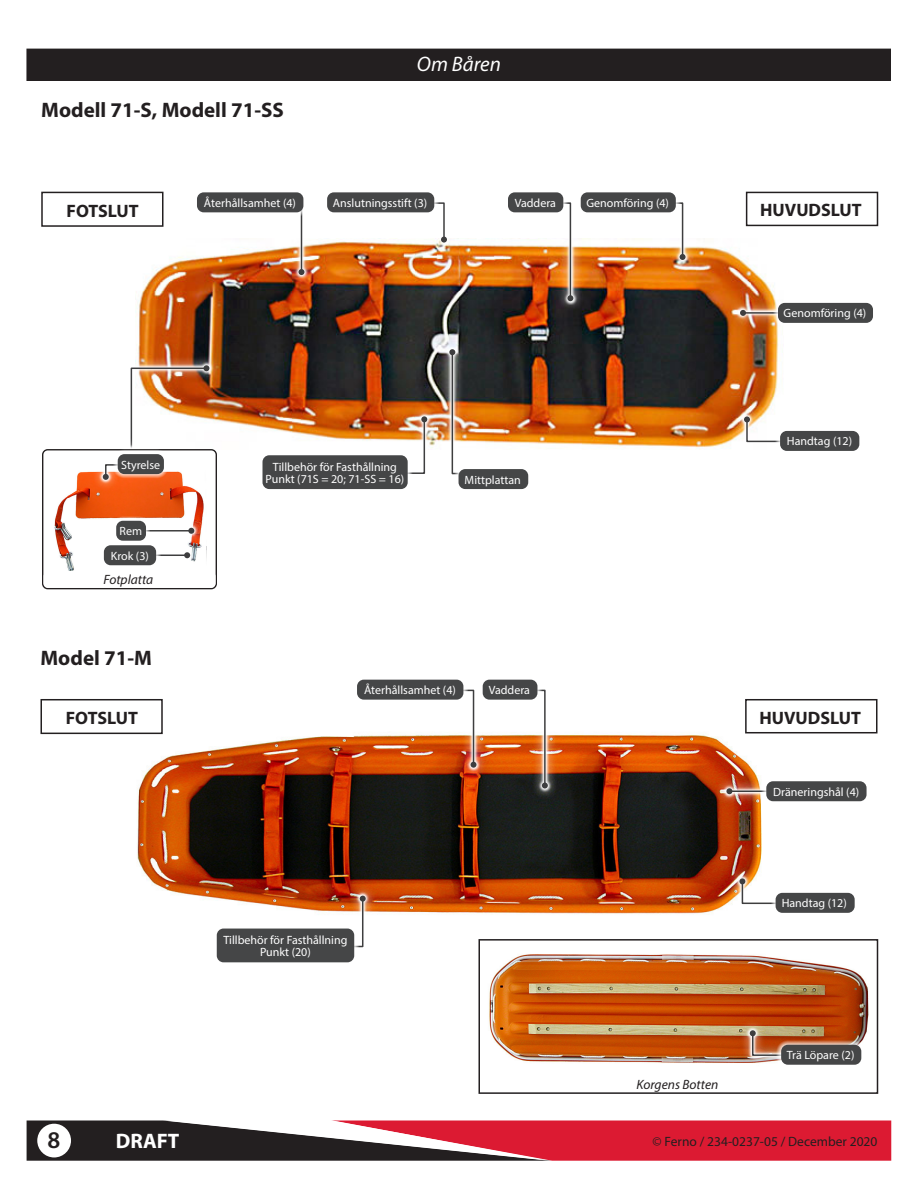
<style>
.page{position:relative;width:918px;height:1188px;background:#fff}
.page>*{position:absolute;margin:0;border:0;box-sizing:border-box;transform-origin:0 0}
.t1{font:600 24px "Myriad Pro";color:#231f20}
.Subhead_2__not_for_T{font:700 21px "Myriad Pro";color:#231f20}
.Page_Header{font:italic 21px "Myriad Pro";color:#fff}
.t2{font:700 21px "Myriad Pro";color:#fff}
.t3{font:700 18px "Myriad Pro";color:#231f20}
.t4{font:13.5px "Myriad Pro";color:#231f20}
.Body{font:italic 13.5px "Myriad Pro";color:#231f20}
.Callouts_New_White_T{font:12px "Myriad Pro";color:#fff}
</style>
<div class="page">
<div style="left:27px;top:49px;width:863px;height:31px;background:#231f20"></div>
<div style="left:26px;top:49px;width:865px;height:32px;border:2px solid #231f20"></div>
<svg style="left:27px;top:1120px;width:864px;height:41px"></svg>
<div style="left:37px;top:1124px;width:34px;height:33px;background:#fff;border-radius:50%"></div>
<img style="left:127px;top:733px;width:648px;height:181px">
<div style="left:439px;top:677px;width:49px;height:102px;background:#fff;opacity:.75"></div>
<svg style="left:446px;top:686px;width:35px;height:86px"></svg>
<svg style="left:449px;top:689px;width:28px;height:79px"></svg>
<div style="left:352px;top:675px;width:116px;height:29px;background:#fff"></div>
<div style="left:357px;top:680px;width:106px;height:20px;background:#454647;border-radius:7px"></div>
<div style="left:510px;top:678px;width:50px;height:122px;background:#fff;opacity:.75"></div>
<svg style="left:517px;top:686px;width:35px;height:107px"></svg>
<svg style="left:521px;top:689px;width:27px;height:100px"></svg>
<div style="left:478px;top:675px;width:64px;height:29px;background:#fff"></div>
<div style="left:483px;top:680px;width:54px;height:20px;background:#454647;border-radius:7px"></div>
<div style="left:715px;top:777px;width:101px;height:29px;background:#fff;opacity:.75"></div>
<svg style="left:723px;top:784px;width:39px;height:14px"></svg>
<hr style="left:729px;top:791px;width:75px;height:1px;background:#3e3e3f">
<svg style="left:726px;top:788px;width:6px;height:6px"></svg>
<div style="left:762px;top:777px;width:109px;height:29px;background:#fff"></div>
<div style="left:766px;top:781px;width:101px;height:20px;background:#454647;border-radius:7px"></div>
<div style="left:728px;top:867px;width:67px;height:49px;background:#fff;opacity:.75"></div>
<svg style="left:736px;top:875px;width:52px;height:33px"></svg>
<svg style="left:739px;top:878px;width:46px;height:27px"></svg>
<div style="left:771px;top:888px;width:88px;height:29px;background:#fff"></div>
<div style="left:776px;top:893px;width:79px;height:20px;background:#454647;border-radius:7px"></div>
<div style="left:325px;top:884px;width:52px;height:76px;background:#fff;opacity:.75"></div>
<svg style="left:332px;top:892px;width:38px;height:59px"></svg>
<svg style="left:335px;top:896px;width:31px;height:52px"></svg>
<div style="left:212px;top:924px;width:147px;height:43px;background:#fff;opacity:.75"></div>
<div style="left:217px;top:929px;width:137px;height:33px;background:#454647;border-radius:7px"></div>
<img style="left:489px;top:954px;width:380px;height:109px">
<div style="left:478px;top:939px;width:400px;height:155px;border:2px solid #231f20"></div>
<div style="left:738px;top:1019px;width:63px;height:49px;background:#fff;opacity:.75"></div>
<svg style="left:746px;top:1026px;width:48px;height:34px"></svg>
<svg style="left:750px;top:1030px;width:41px;height:27px"></svg>
<div style="left:776px;top:1040px;width:90px;height:29px;background:#fff;opacity:.75"></div>
<div style="left:781px;top:1045px;width:80px;height:20px;background:#454647;border-radius:7px"></div>
<img style="left:135px;top:239px;width:644px;height:209px">
<div style="left:648px;top:190px;width:49px;height:82px;background:#fff;opacity:.75"></div>
<svg style="left:655px;top:198px;width:35px;height:66px"></svg>
<svg style="left:658px;top:202px;width:28px;height:58px"></svg>
<div style="left:576px;top:188px;width:104px;height:29px;background:#fff"></div>
<div style="left:581px;top:192px;width:95px;height:20px;background:#454647;border-radius:7px"></div>
<div style="left:267px;top:190px;width:49px;height:97px;background:#fff;opacity:.75"></div>
<svg style="left:274px;top:198px;width:35px;height:81px"></svg>
<svg style="left:277px;top:217px;width:28px;height:58px"></svg>
<div style="left:192px;top:188px;width:116px;height:29px;background:#fff"></div>
<div style="left:197px;top:192px;width:106px;height:20px;background:#454647;border-radius:7px"></div>
<div style="left:528px;top:190px;width:57px;height:123px;background:#fff;opacity:.75"></div>
<svg style="left:535px;top:198px;width:43px;height:107px"></svg>
<img style="left:539px;top:202px;width:34px;height:99px">
<div style="left:503px;top:188px;width:65px;height:29px;background:#fff"></div>
<div style="left:508px;top:192px;width:55px;height:20px;background:#454647;border-radius:7px"></div>
<div style="left:728px;top:298px;width:101px;height:29px;background:#fff;opacity:.75"></div>
<svg style="left:736px;top:306px;width:37px;height:14px"></svg>
<hr style="left:743px;top:312px;width:75px;height:2px;background:#3e3e3f">
<svg style="left:740px;top:310px;width:6px;height:6px"></svg>
<div style="left:773px;top:298px;width:105px;height:29px;background:#fff;opacity:.75"></div>
<div style="left:778px;top:303px;width:95px;height:20px;background:#454647;border-radius:7px"></div>
<div style="left:732px;top:405px;width:68px;height:49px;background:#fff;opacity:.75"></div>
<svg style="left:740px;top:413px;width:53px;height:33px"></svg>
<svg style="left:744px;top:416px;width:45px;height:27px"></svg>
<div style="left:775px;top:426px;width:89px;height:29px;background:#fff"></div>
<div style="left:780px;top:431px;width:79px;height:20px;background:#454647;border-radius:7px"></div>
<div style="left:390px;top:405px;width:49px;height:81px;background:#fff;opacity:.75"></div>
<svg style="left:397px;top:412px;width:34px;height:66px"></svg>
<svg style="left:400px;top:416px;width:27px;height:59px"></svg>
<div style="left:258px;top:451px;width:154px;height:43px;background:#fff"></div>
<div style="left:263px;top:455px;width:145px;height:34px;background:#454647;border-radius:7px"></div>
<div style="left:119px;top:354px;width:102px;height:120px;background:#fff;opacity:.75"></div>
<svg style="left:127px;top:361px;width:87px;height:76px"></svg>
<div style="left:410px;top:190px;width:49px;height:64px;background:#fff;opacity:.75"></div>
<svg style="left:417px;top:198px;width:34px;height:49px"></svg>
<svg style="left:420px;top:202px;width:27px;height:41px"></svg>
<div style="left:322px;top:188px;width:117px;height:29px;background:#fff"></div>
<div style="left:327px;top:192px;width:107px;height:20px;background:#454647;border-radius:7px"></div>
<div style="left:438px;top:338px;width:49px;height:149px;background:#fff;opacity:.75"></div>
<svg style="left:445px;top:345px;width:35px;height:133px"></svg>
<img style="left:449px;top:349px;width:28px;height:126px">
<div style="left:454px;top:464px;width:79px;height:30px;background:#fff"></div>
<div style="left:459px;top:469px;width:69px;height:20px;background:#454647;border-radius:7px"></div>
<div style="left:746px;top:192px;width:132px;height:34px;border:2px solid #231f20"></div>
<div style="left:41px;top:192px;width:123px;height:35px;border:2px solid #231f20"></div>
<div style="left:30px;top:437px;width:199px;height:165px;background:#fff"></div>
<svg style="left:42px;top:449px;width:175px;height:141px"></svg>
<div style="left:42px;top:449px;width:175px;height:140px;border:1px solid #231f20;border-radius:5px"></div>
<div style="left:44px;top:571px;width:172px;height:17px;background:#fff;border-radius:5px"></div>
<div style="left:91px;top:452px;width:49px;height:40px;background:#fff;opacity:.75"></div>
<svg style="left:99px;top:460px;width:34px;height:24px"></svg>
<svg style="left:103px;top:365px;width:106px;height:115px"></svg>
<div style="left:113px;top:449px;width:56px;height:30px;background:#fff;opacity:.75"></div>
<div style="left:118px;top:454px;width:46px;height:20px;background:#454647;border-radius:7px"></div>
<div style="left:121px;top:516px;width:85px;height:29px;background:#fff;opacity:.75"></div>
<div style="left:129px;top:524px;width:69px;height:14px;background:#fff"></div>
<hr style="left:133px;top:530px;width:58px;height:2px;background:#3e3e3f">
<svg style="left:188px;top:528px;width:6px;height:6px"></svg>
<div style="left:112px;top:516px;width:38px;height:29px;background:#fff;opacity:.75"></div>
<div style="left:116px;top:521px;width:30px;height:20px;background:#454647;border-radius:7px"></div>
<div style="left:108px;top:541px;width:94px;height:29px;background:#fff;opacity:.75"></div>
<div style="left:116px;top:548px;width:78px;height:14px;background:#fff"></div>
<hr style="left:120px;top:555px;width:67px;height:1px;background:#3e3e3f">
<svg style="left:184px;top:552px;width:6px;height:6px"></svg>
<div style="left:99px;top:541px;width:62px;height:29px;background:#fff"></div>
<div style="left:104px;top:545px;width:52px;height:20px;background:#454647;border-radius:7px"></div>
<div style="left:745px;top:699px;width:133px;height:34px;border:2px solid #231f20"></div>
<div style="left:40px;top:699px;width:123px;height:35px;border:2px solid #231f20"></div>
<p class="Subhead_2__not_for_T" style="left:41px;top:96px;width:244px">Modell 71-S, Modell 71-SS</p>
<p class="Page_Header" style="left:417px;top:51px;width:86px">Om Båren</p>
<p class="Callouts_New_White_T" style="left:204px;top:195px;width:94px">Återhållsamhet (4)</p>
<p class="Callouts_New_White_T" style="left:515px;top:195px;width:43px">Vaddera</p>
<p class="Callouts_New_White_T" style="left:586px;top:195px;width:84px">Genomföring (4)</p>
<p class="Callouts_New_White_T" style="left:333px;top:195px;width:96px">Anslutningsstift (3)</p>
<p class="t3" style="left:67px;top:199px;width:74px">FOTSLUT</p>
<p class="t3" style="left:760px;top:199px;width:103px">HUVUDSLUT</p>
<p class="Callouts_New_White_T" style="left:784px;top:306px;width:84px">Genomföring (4)</p>
<p class="Callouts_New_White_T" style="left:121px;top:457px;width:41px">Styrelse</p>
<p class="Callouts_New_White_T" style="left:120px;top:524px;width:24px">Rem</p>
<p class="Callouts_New_White_T" style="left:111px;top:548px;width:40px">Krok (3)</p>
<p class="Body" style="left:103px;top:571px;width:51px">Fotplatta</p>
<p class="Subhead_2__not_for_T" style="left:40px;top:644px;width:113px">Model 71-M</p>
<p class="Callouts_New_White_T" style="left:273px;top:459px;width:126px">Tillbehör för Fasthållning</p>
<p class="Callouts_New_White_T" style="left:266px;top:471px;width:140px">Punkt (71S = 20; 71-SS = 16)</p>
<p class="Callouts_New_White_T" style="left:465px;top:472px;width:58px">Mittplattan</p>
<p class="Callouts_New_White_T" style="left:364px;top:683px;width:93px">Återhållsamhet (4)</p>
<p class="Callouts_New_White_T" style="left:489px;top:683px;width:43px">Vaddera</p>
<p class="Callouts_New_White_T" style="left:787px;top:434px;width:67px">Handtag (12)</p>
<p class="t3" style="left:66px;top:706px;width:74px">FOTSLUT</p>
<p class="t3" style="left:760px;top:706px;width:103px">HUVUDSLUT</p>
<p class="Callouts_New_White_T" style="left:773px;top:784px;width:88px">Dräneringshål (4)</p>
<p class="Callouts_New_White_T" style="left:223px;top:933px;width:126px">Tillbehör för Fasthållning</p>
<p class="Callouts_New_White_T" style="left:260px;top:945px;width:52px">Punkt (20)</p>
<p class="Body" style="left:637px;top:1076px;width:83px">Korgens Botten</p>
<p class="Callouts_New_White_T" style="left:782px;top:896px;width:67px">Handtag (12)</p>
<p class="Callouts_New_White_T" style="left:787px;top:1048px;width:69px">Trä Löpare (2)</p>
<h1 class="t1" style="left:47px;top:1125px;width:14px">8</h1>
<h2 class="t2" style="left:116px;top:1128px;width:65px">DRAFT</h2>
<p class="t4" style="left:653px;top:1133px;width:226px">© Ferno / 234-0237-05 / December 2020</p>
</div>
